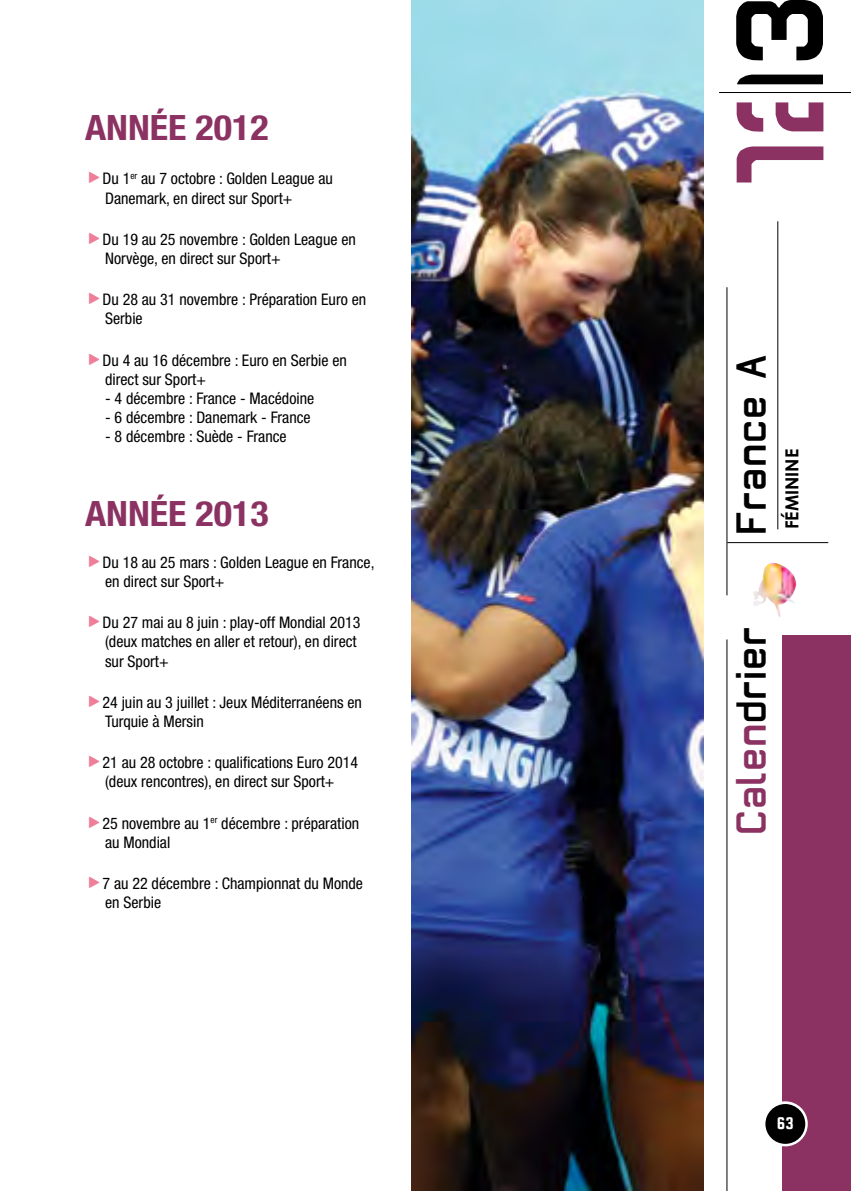
<style>
.page{position:relative;width:851px;height:1191px;background:#fff}
.page>*{position:absolute;margin:0;border:0;box-sizing:border-box;transform-origin:0 0}
.t1{font:36.4px "Maximilien";letter-spacing:.07em;color:#8b3263}
.t2{font:36.4px "Maximilien";letter-spacing:.07em;color:#000}
.t3{font:700 condensed 35px "Helvetica Neue LT Std";color:#8b3263;scale:1.09 1}
.t4{font:700 18px "Century Gothic";color:#000}
.t5{font:18px "Squada One";color:#fff}
.t6{font:condensed 16px/19.2px "Helvetica Neue LT Std";color:#000}
.s1{font-family:"For Buttons";font-stretch:normal;font-size:18px;color:#ef7e99}
.s2{color:#000}
</style>
<div class="page">
<div style="left:726px;top:635px;width:124px;height:556px;background:#8b3263"></div>
<div style="left:724px;top:621px;width:57px;height:570px;background:#fff"></div>
<hr style="left:777px;top:221px;width:1px;height:308px;background:#000">
<hr style="left:726px;top:287px;width:1px;height:308px;background:#000">
<hr style="left:726px;top:639px;width:1px;height:552px;background:#000">
<hr style="left:719px;top:92px;width:131px;height:1px;background:#000">
<hr style="left:727px;top:542px;width:101px;height:1px;background:#000">
<svg style="left:736px;top:102px;width:87px;height:80px"></svg>
<svg style="left:736px;top:0;width:86px;height:84px"></svg>
<svg style="left:762px;top:1101px;width:45px;height:45px"></svg>
<div style="left:765px;top:1104px;width:40px;height:39px;background:#000;border-radius:50%"></div>
<img style="left:762px;top:563px;width:10px;height:16px">
<img style="left:411px;top:0;width:292px;height:1191px">
<h2 class="t3" style="left:85px;top:107px;width:170px">ANNÉE 2012</h2>
<p class="t6" style="left:105px;top:169px;width:229px;text-indent:-20px"><span class="s1">S</span>Du 1<sup>er</sup> au 7 octobre : Golden League au<br>Danemark, en direct sur Sport+</p>
<p class="t6" style="left:105px;top:229px;width:252px;text-indent:-20px"><span class="s1">S</span>Du 19 au 25 novembre : Golden League en<br>Norvège, en direct sur Sport+</p>
<p class="t6" style="left:105px;top:290px;width:262px;text-indent:-20px"><span class="s1">S</span>Du 28 au 31 novembre : Préparation Euro en<br>Serbie</p>
<p class="t6" style="left:105px;top:350px;width:243px;text-indent:-20px"><span class="s1">S</span>Du 4 au 16 décembre : Euro en Serbie en direct sur Sport+</p>
<p class="t6" style="left:105px;top:389px;width:210px">- 4 décembre : France - Macédoine</p>
<p class="t6" style="left:105px;top:408px;width:207px">- 6 décembre : Danemark - France</p>
<p class="t6" style="left:105px;top:427px;width:183px">- 8 décembre : Suède - France</p>
<h2 class="t3" style="left:85px;top:493px;width:170px">ANNÉE 2013</h2>
<p class="t6" style="left:105px;top:552px;width:271px;text-indent:-20px"><span class="s1">S</span>Du 18 au 25 mars : Golden League en France, en direct sur Sport+</p>
<p class="t6" style="left:105px;top:613px;width:257px;text-indent:-20px"><span class="s1">S</span>Du 27 mai au 8 juin : play-off Mondial 2013 (deux matches en aller et retour), en direct sur Sport+</p>
<p class="t6" style="left:105px;top:692px;width:258px;text-indent:-20px"><span class="s1">S</span>24 juin au 3 juillet : Jeux Méditerranéens en<br>Turquie à Mersin</p>
<p class="t6" style="left:85px;top:753px;width:274px;text-align:center"><span class="s1">S</span>21 au 28 octobre : qualifications Euro 2014 (deux rencontres), en direct sur Sport+</p>
<p class="t6" style="left:105px;top:813px;width:255px;text-indent:-20px"><span class="s1">S</span>25 novembre au 1<sup>er</sup> décembre : préparation au Mondial</p>
<p class="t6" style="left:105px;top:873px;width:259px;text-indent:-20px"><span class="s1">S</span>7 au 22 décembre : Championnat du Monde en Serbie</p>
<h1 class="t2" style="left:727px;top:534px;width:180px;rotate:-90deg">France A</h1>
<p class="t4" style="left:780px;top:529px;width:82px;rotate:-90deg">féminine</p>
<h1 class="t1" style="left:727px;top:833px;width:207px;rotate:-90deg">Calen<span class="s2">drier</span></h1>
<p class="t5" style="left:776px;top:1113px;width:18px">63</p>
</div>
